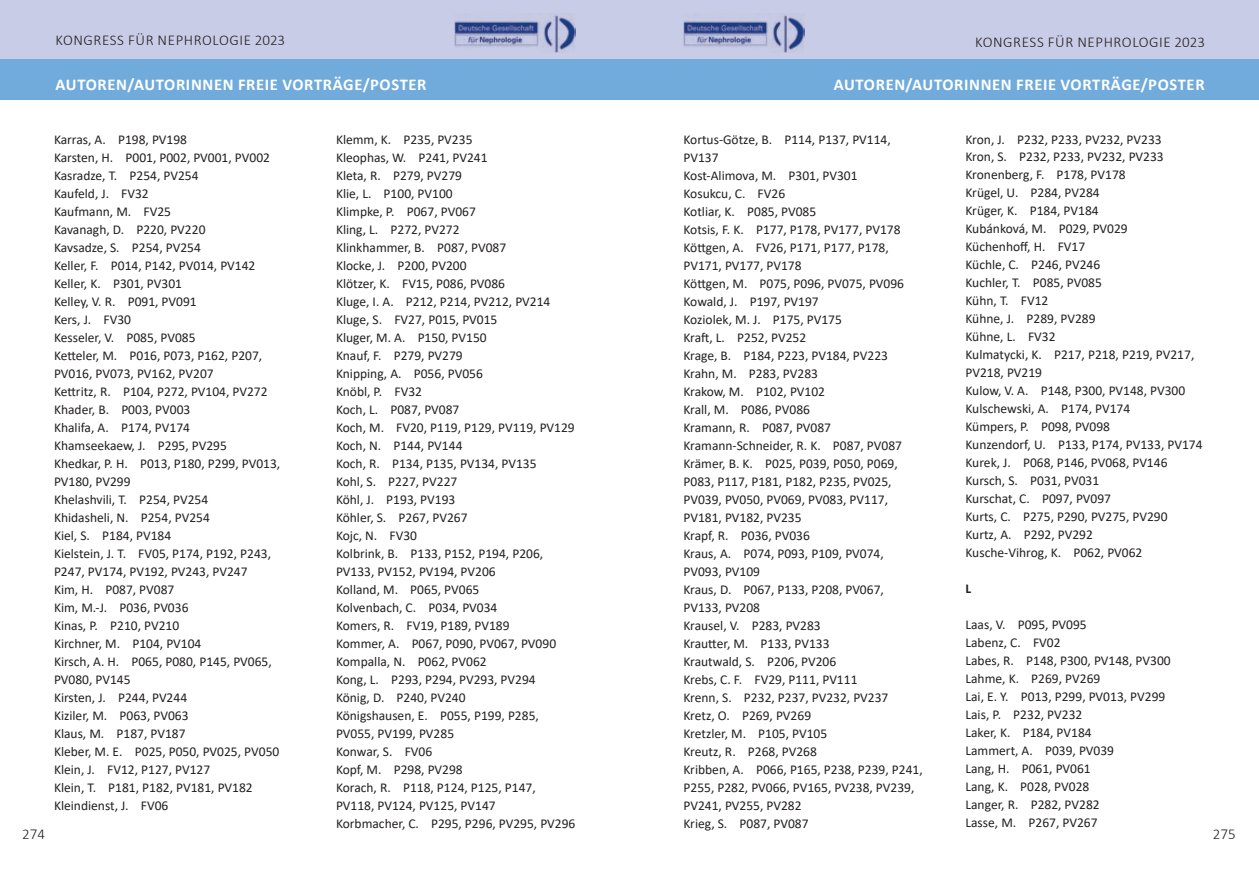
<style>
.page{position:relative;width:1259px;height:893px;background:#fff}
.page>*{position:absolute;margin:0;border:0;box-sizing:border-box;transform-origin:0 0}
.t1{font:700 16.5px "Calibri";letter-spacing:.04em;color:#fff}
.t2{font:300 15px "Calibri";letter-spacing:.04em;color:#231f20}
.t3{font:13.5px/18px "Calibri";color:#231f20}
.t4{font:700 13.5px "Calibri";color:#231f20}
</style>
<div class="page">
<div style="left:0;top:0;width:629px;height:59px;background:#c9cce6"></div>
<div style="left:629px;top:0;width:630px;height:59px;background:#c9cce6"></div>
<img style="left:454px;top:14px;width:121px;height:39px">
<img style="left:683px;top:14px;width:121px;height:39px">
<div style="left:0;top:59px;width:629px;height:40px;background:#71abdb"></div>
<div style="left:629px;top:59px;width:630px;height:40px;background:#71abdb"></div>
<p class="t2" style="left:56px;top:31px;width:231px">KONGRESS FÜR NEPHROLOGIE 2023</p>
<p class="t2" style="left:975px;top:33px;width:231px">KONGRESS FÜR NEPHROLOGIE 2023</p>
<p class="t1" style="left:56px;top:73px;width:372px">AUTOREN/AUTORINNEN FREIE VORTRÄGE/POSTER</p>
<p class="t1" style="left:834px;top:73px;width:372px">AUTOREN/AUTORINNEN FREIE VORTRÄGE/POSTER</p>
<p class="t3" style="left:54px;top:130px;width:228px">Karras, A. P198, PV198<br>Karsten, H. P001, P002, PV001, PV002<br>Kasradze, T. P254, PV254<br>Kaufeld, J. FV32<br>Kaufmann, M. FV25<br>Kavanagh, D. P220, PV220<br>Kavsadze, S. P254, PV254<br>Keller, F. P014, P142, PV014, PV142<br>Keller, K. P301, PV301<br>Kelley, V. R. P091, PV091<br>Kers, J. FV30<br>Kesseler, V. P085, PV085<br>Ketteler, M. P016, P073, P162, P207,<br>PV016, PV073, PV162, PV207<br>Kettritz, R. P104, P272, PV104, PV272<br>Khader, B. P003, PV003<br>Khalifa, A. P174, PV174<br>Khamseekaew, J. P295, PV295<br>Khedkar, P. H. P013, P180, P299, PV013,<br>PV180, PV299<br>Khelashvili, T. P254, PV254<br>Khidasheli, N. P254, PV254<br>Kiel, S. P184, PV184<br>Kielstein, J. T. FV05, P174, P192, P243,<br>P247, PV174, PV192, PV243, PV247<br>Kim, H. P087, PV087<br>Kim, M.-J. P036, PV036<br>Kinas, P. P210, PV210<br>Kirchner, M. P104, PV104<br>Kirsch, A. H. P065, P080, P145, PV065,<br>PV080, PV145<br>Kirsten, J. P244, PV244<br>Kiziler, M. P063, PV063<br>Klaus, M. P187, PV187<br>Kleber, M. E. P025, P050, PV025, PV050<br>Klein, J. FV12, P127, PV127<br>Klein, T. P181, P182, PV181, PV182<br>Kleindienst, J. FV06</p>
<p class="t3" style="left:336px;top:130px;width:241px">Klemm, K. P235, PV235<br>Kleophas, W. P241, PV241<br>Kleta, R. P279, PV279<br>Klie, L. P100, PV100<br>Klimpke, P. P067, PV067<br>Kling, L. P272, PV272<br>Klinkhammer, B. P087, PV087<br>Klocke, J. P200, PV200<br>Klötzer, K. FV15, P086, PV086<br>Kluge, I. A. P212, P214, PV212, PV214<br>Kluge, S. FV27, P015, PV015<br>Kluger, M. A. P150, PV150<br>Knauf, F. P279, PV279<br>Knipping, A. P056, PV056<br>Knöbl, P. FV32<br>Koch, L. P087, PV087<br>Koch, M. FV20, P119, P129, PV119, PV129<br>Koch, N. P144, PV144<br>Koch, R. P134, P135, PV134, PV135<br>Kohl, S. P227, PV227<br>Köhl, J. P193, PV193<br>Köhler, S. P267, PV267<br>Kojc, N. FV30<br>Kolbrink, B. P133, P152, P194, P206,<br>PV133, PV152, PV194, PV206<br>Kolland, M. P065, PV065<br>Kolvenbach, C. P034, PV034<br>Komers, R. FV19, P189, PV189<br>Kommer, A. P067, P090, PV067, PV090<br>Kompalla, N. P062, PV062<br>Kong, L. P293, P294, PV293, PV294<br>König, D. P240, PV240<br>Königshausen, E. P055, P199, P285,<br>PV055, PV199, PV285<br>Konwar, S. FV06<br>Kopf, M. P298, PV298<br>Korach, R. P118, P124, P125, P147,<br>PV118, PV124, PV125, PV147<br>Korbmacher, C. P295, P296, PV295, PV296</p>
<p class="t3" style="left:683px;top:130px;width:241px">Kortus-Götze, B. P114, P137, PV114,<br>PV137<br>Kost-Alimova, M. P301, PV301<br>Kosukcu, C. FV26<br>Kotliar, K. P085, PV085<br>Kotsis, F. K. P177, P178, PV177, PV178<br>Köttgen, A. FV26, P171, P177, P178,<br>PV171, PV177, PV178<br>Köttgen, M. P075, P096, PV075, PV096<br>Kowald, J. P197, PV197<br>Koziolek, M. J. P175, PV175<br>Kraft, L. P252, PV252<br>Krage, B. P184, P223, PV184, PV223<br>Krahn, M. P283, PV283<br>Krakow, M. P102, PV102<br>Krall, M. P086, PV086<br>Kramann, R. P087, PV087<br>Kramann-Schneider, R. K. P087, PV087<br>Krämer, B. K. P025, P039, P050, P069,<br>P083, P117, P181, P182, P235, PV025,<br>PV039, PV050, PV069, PV083, PV117,<br>PV181, PV182, PV235<br>Krapf, R. P036, PV036<br>Kraus, A. P074, P093, P109, PV074,<br>PV093, PV109<br>Kraus, D. P067, P133, P208, PV067,<br>PV133, PV208<br>Krausel, V. P283, PV283<br>Krautter, M. P133, PV133<br>Krautwald, S. P206, PV206<br>Krebs, C. F. FV29, P111, PV111<br>Krenn, S. P232, P237, PV232, PV237<br>Kretz, O. P269, PV269<br>Kretzler, M. P105, PV105<br>Kreutz, R. P268, PV268<br>Kribben, A. P066, P165, P238, P239, P241,<br>P255, P282, PV066, PV165, PV238, PV239,<br>PV241, PV255, PV282<br>Krieg, S. P087, PV087</p>
<p class="t3" style="left:965px;top:130px;width:238px">Kron, J. P232, P233, PV232, PV233<br>Kron, S. P232, P233, PV232, PV233<br>Kronenberg, F. P178, PV178<br>Krügel, U. P284, PV284<br>Krüger, K. P184, PV184<br>Kubánková, M. P029, PV029<br>Küchenhoff, H. FV17<br>Küchle, C. P246, PV246<br>Kuchler, T. P085, PV085<br>Kühn, T. FV12<br>Kühne, J. P289, PV289<br>Kühne, L. FV32<br>Kulmatycki, K. P217, P218, P219, PV217,<br>PV218, PV219<br>Kulow, V. A. P148, P300, PV148, PV300<br>Kulschewski, A. P174, PV174<br>Kümpers, P. P098, PV098<br>Kunzendorf, U. P133, P174, PV133, PV174<br>Kurek, J. P068, P146, PV068, PV146<br>Kursch, S. P031, PV031<br>Kurschat, C. P097, PV097<br>Kurts, C. P275, P290, PV275, PV290<br>Kurtz, A. P292, PV292<br>Kusche-Vihrog, K. P062, PV062</p>
<p class="t4" style="left:965px;top:579px;width:7px">L</p>
<p class="t3" style="left:965px;top:616px;width:207px">Laas, V. P095, PV095<br>Labenz, C. FV02<br>Labes, R. P148, P300, PV148, PV300<br>Lahme, K. P269, PV269<br>Lai, E. Y. P013, P299, PV013, PV299<br>Lais, P. P232, PV232<br>Laker, K. P184, PV184<br>Lammert, A. P039, PV039<br>Lang, H. P061, PV061<br>Lang, K. P028, PV028<br>Langer, R. P282, PV282<br>Lasse, M. P267, PV267</p>
<p class="t2" style="left:22px;top:825px;width:24px">274</p>
<p class="t2" style="left:1213px;top:825px;width:24px">275</p>
</div>
